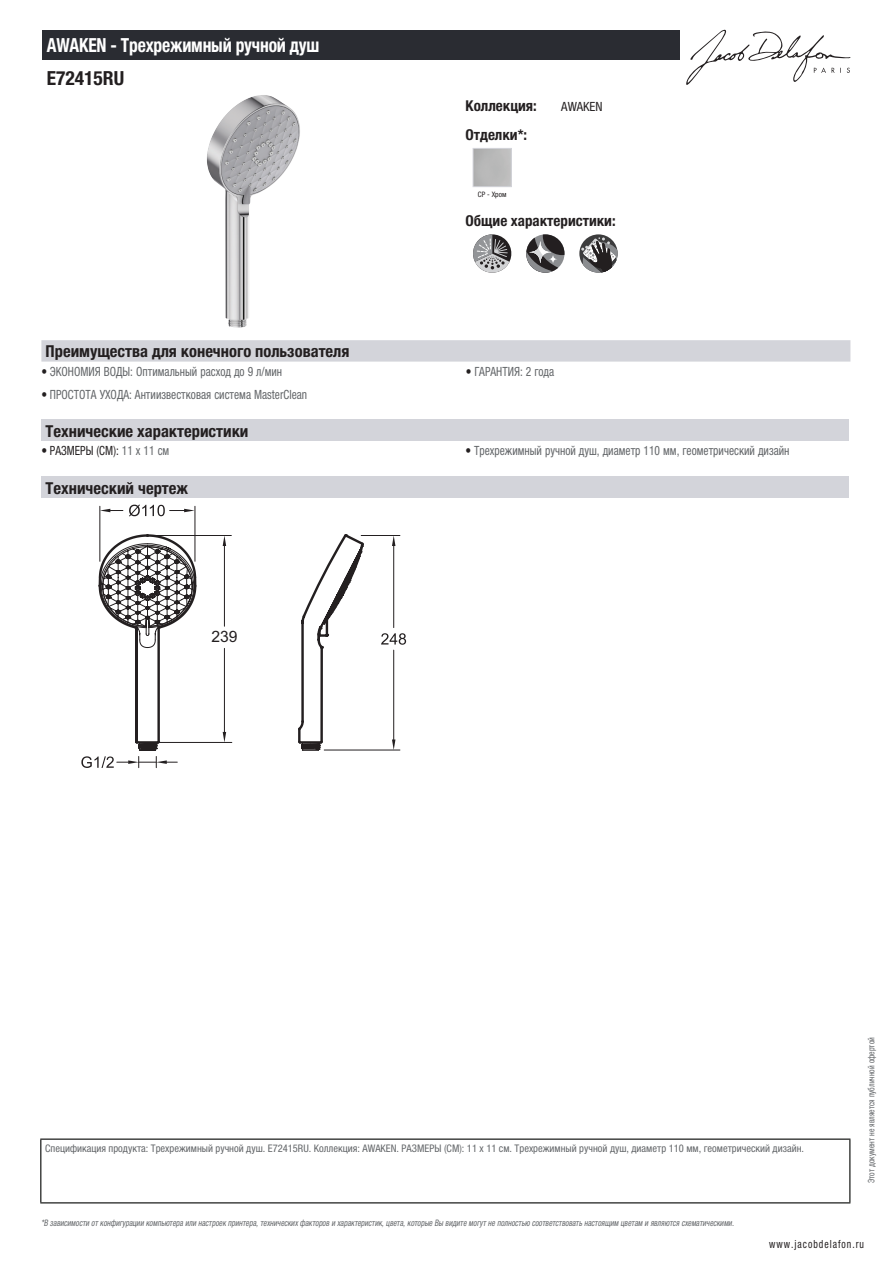
<style>
.page{position:relative;width:893px;height:1263px;background:#fff}
.page>*{position:absolute;margin:0;border:0;box-sizing:border-box;transform-origin:0 0}
.t1{font:700 condensed 19.5px "Helvetica Neue LTCYR";letter-spacing:-.01em;color:#fff;scale:.9 1}
.t2{font:700 condensed 19.5px "Helvetica Neue LTCYR";color:#231f20}
.t3{font:700 condensed 16.5px "Helvetica Neue LTCYR";color:#231f20}
.t4{font:15.75px "Arial";color:#231f20}
.t5{font:700 condensed 15px "Helvetica Neue LTCYR";color:#231f20}
.t6{font:condensed 12.75px "Helvetica Neue LTCYR";color:#626568;scale:.9 1}
.t7{font:condensed 12.75px "Helvetica Neue LTCYR";color:#231f20;scale:.9 1}
.t8{font:condensed 12.75px "Helvetica Neue LTCYR";color:#231f20}
.t9{font:condensed 11.25px "Helvetica Neue LTCYR";letter-spacing:.1em;color:#231f20;scale:.87 1}
.t10{font:condensed 10.5px "Helvetica Neue LTCYR";color:#626568}
.t11{font:italic condensed 9px "Helvetica Neue LTCYR";color:#626568;scale:.87 1}
.t12{font:condensed 9px "Helvetica Neue LTCYR";color:#626568;scale:.87 1}
.t13{font:condensed 7.5px "Helvetica Neue LTCYR";color:#231f20}
.s1{color:#231f20}
.s2{color:#626568}
</style>
<div class="page">
<svg style="left:686px;top:30px;width:164px;height:55px"></svg>
<img style="left:207px;top:95px;width:93px;height:233px">
<div style="left:473px;top:148px;width:39px;height:39px;border:1px solid #d3d4da"></div>
<svg style="left:473px;top:234px;width:38px;height:39px"></svg>
<svg style="left:526px;top:234px;width:38px;height:39px"></svg>
<svg style="left:579px;top:234px;width:39px;height:39px"></svg>
<svg style="left:581px;top:237px;width:37px;height:36px"></svg>
<div style="left:41px;top:340px;width:809px;height:22px;background:#d3d4da"></div>
<div style="left:41px;top:420px;width:808px;height:21px;background:#d3d4da"></div>
<div style="left:41px;top:477px;width:808px;height:21px;background:#d3d4da"></div>
<hr style="left:99px;top:506px;width:1px;height:55px;background:#231f20">
<hr style="left:195px;top:506px;width:1px;height:55px;background:#231f20">
<hr style="left:324px;top:750px;width:76px;height:1px;background:#231f20">
<hr style="left:361px;top:535px;width:39px;height:1px;background:#231f20">
<svg style="left:129px;top:504px;width:66px;height:12px"></svg>
<svg style="left:100px;top:509px;width:23px;height:3px"></svg>
<svg style="left:81px;top:532px;width:285px;height:236px"></svg>
<hr style="left:224px;top:541px;width:1px;height:85px;background:#231f20">
<hr style="left:224px;top:648px;width:1px;height:86px;background:#231f20">
<hr style="left:393px;top:543px;width:1px;height:85px;background:#231f20">
<hr style="left:393px;top:650px;width:1px;height:91px;background:#231f20">
<svg style="left:392px;top:536px;width:3px;height:10px"></svg>
<svg style="left:392px;top:739px;width:3px;height:11px"></svg>
<svg style="left:381px;top:633px;width:25px;height:12px"></svg>
<div style="left:43px;top:30px;width:637px;height:30px;background:#2a2c32"></div>
<hr style="left:40px;top:1138px;width:810px;height:2px;background:#040503">
<hr style="left:40px;top:1140px;width:1px;height:62px;background:#040503">
<hr style="left:849px;top:1140px;width:1px;height:62px;background:#040503">
<hr style="left:40px;top:1202px;width:810px;height:1px;background:#040503">
<h1 class="t1" style="left:47px;top:34px;width:304px">AWAKEN - Трехрежимный ручной душ</h1>
<h1 class="t2" style="left:47px;top:67px;width:79px">E72415RU</h1>
<h3 class="t5" style="left:466px;top:97px;width:73px">Коллекция:</h3>
<h3 class="t8" style="left:561px;top:99px;width:43px">AWAKEN</h3>
<h3 class="t5" style="left:466px;top:126px;width:63px">Отделки*:</h3>
<p class="t13" style="left:478px;top:190px;width:30px">CP - Хром</p>
<h3 class="t5" style="left:466px;top:212px;width:152px">Общие характеристики:</h3>
<h2 class="t3" style="left:46px;top:342px;width:305px">Преимущества для конечного пользователя</h2>
<h3 class="t6" style="left:41px;top:364px;width:269px"><span class="s1">•</span> ЭКОНОМИЯ ВОДЫ: Оптимальный расход до 9 л/мин</h3>
<h3 class="t6" style="left:466px;top:364px;width:100px"><span class="s1">•</span> ГАРАНТИЯ: 2 года</h3>
<h3 class="t6" style="left:41px;top:387px;width:297px"><span class="s1">•</span> ПРОСТОТА УХОДА: Антиизвестковая система MasterClean</h3>
<h2 class="t3" style="left:46px;top:422px;width:204px">Технические характеристики</h2>
<h3 class="t7" style="left:41px;top:444px;width:144px">• РАЗМЕРЫ (СМ): <span class="s2">11 x 11 см</span></h3>
<h3 class="t6" style="left:466px;top:444px;width:361px"><span class="s1">•</span> Трехрежимный ручной душ, диаметр 110 мм, геометрический дизайн</h3>
<h2 class="t3" style="left:46px;top:479px;width:144px">Технический чертеж</h2>
<h3 class="t4" style="left:211px;top:626px;width:28px">239</h3>
<p class="t10" style="left:45px;top:1142px;width:760px">Спецификация продукта: Трехрежимный ручной душ. E72415RU. Коллекция: AWAKEN. РАЗМЕРЫ (СМ): 11 x 11 см. Трехрежимный ручной душ, диаметр 110 мм, геометрический дизайн.</p>
<p class="t11" style="left:41px;top:1218px;width:800px">*В зависимости отконфигурации компьютера или настроек принтера,техническихфакторов и характеристик,цвета,которые Вы видите могутне полностью соответствоватьнастоящим цветам и являются схематическими.</p>
<p class="t12" style="left:866px;top:1183px;width:169px;rotate:-90deg">Этот документ не является публичной офертой</p>
<p class="t9" style="left:769px;top:1237px;width:110px">www.jacobdelafon.ru</p>
</div>
